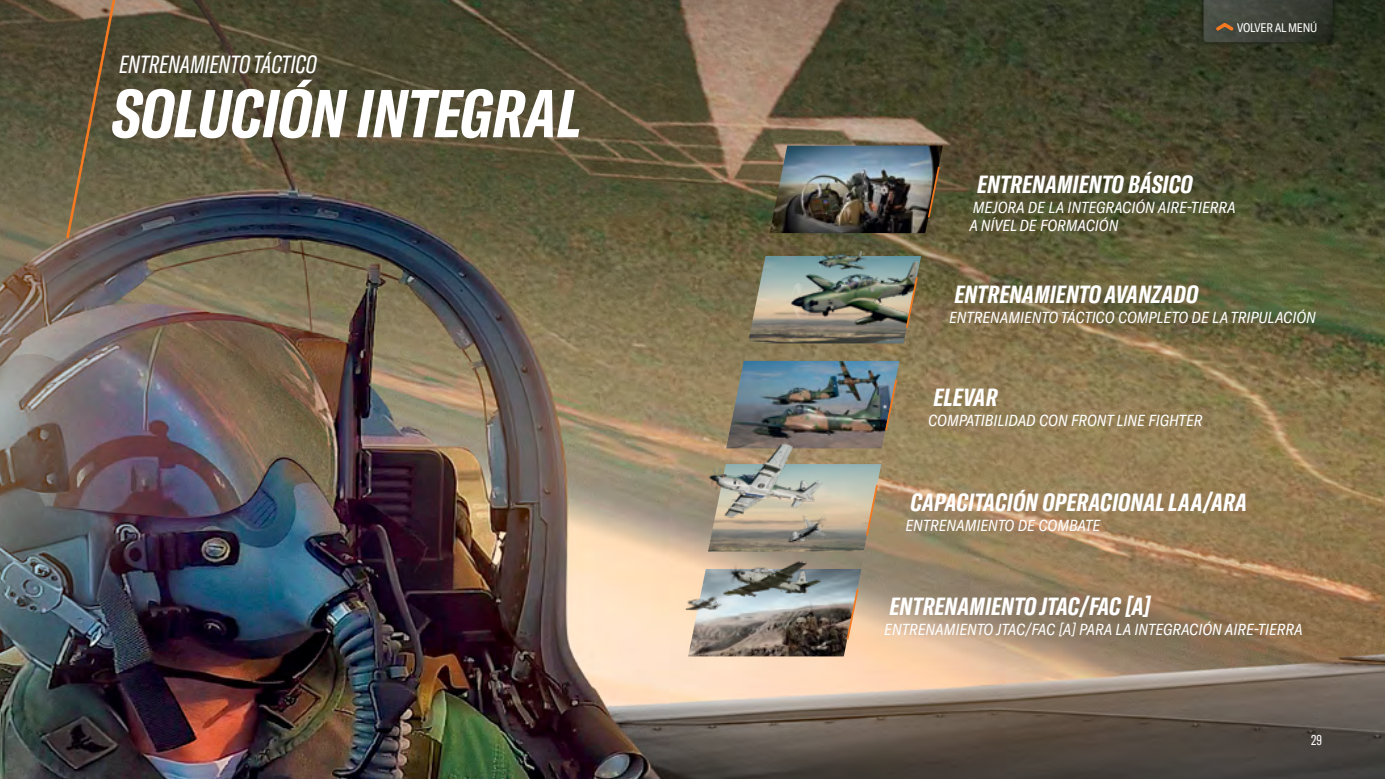
<style>
.page{position:relative;width:1385px;height:779px;background:#fff}
.page>*{position:absolute;margin:0;border:0;box-sizing:border-box;transform-origin:0 0}
.t1{font:italic 700 extra-condensed 66.5px "GT America";color:#fff}
.t2{font:italic 700 extra-condensed 24.5px "GT America";letter-spacing:.01em;color:#fff}
.t3{font:italic extra-condensed 24.5px "GT America";color:#fff}
.t4{font:italic condensed 15.75px/17.7px "GT America";color:#fff}
.t5{font:extra-condensed 14px "GT America";color:#fff}
.t6{font:condensed 12.25px "GT America";letter-spacing:-.02em;color:#fff}
</style>
<div class="page">
<img style="left:0;top:441px;width:1384px;height:338px">
<img style="left:0;top:0;width:1384px;height:441px">
<svg style="left:0;top:0;width:125px;height:241px;background:#625840"></svg>
<svg style="left:768px;top:107px;width:224px;height:617px;background:#978466"></svg>
<img style="left:769px;top:146px;width:173px;height:87px">
<img style="left:747px;top:256px;width:173px;height:87px">
<img style="left:726px;top:361px;width:173px;height:87px">
<img style="left:708px;top:464px;width:173px;height:87px">
<img style="left:688px;top:569px;width:173px;height:87px">
<img style="left:722px;top:558px;width:98px;height:41px">
<img style="left:685px;top:596px;width:36px;height:14px">
<svg style="left:926px;top:165px;width:14px;height:54px"></svg>
<svg style="left:883px;top:378px;width:15px;height:54px"></svg>
<svg style="left:864px;top:483px;width:14px;height:54px"></svg>
<svg style="left:845px;top:587px;width:14px;height:54px"></svg>
<img style="left:699px;top:436px;width:125px;height:84px">
<img style="left:784px;top:514px;width:44px;height:31px">
<img style="left:791px;top:251px;width:131px;height:81px">
<svg style="left:904px;top:275px;width:14px;height:55px"></svg>
<svg style="left:1196px;top:0;width:143px;height:50px;background:#2d3220"></svg>
<svg style="left:1203px;top:0;width:129px;height:42px;background:#3f4137"></svg>
<h2 class="t3" style="left:119px;top:50px;width:199px">ENTRENAMIENTO TÁCTICO</h2>
<h1 class="t1" style="left:112px;top:74px;width:471px">SOLUCIÓN INTEGRAL</h1>
<p class="t6" style="left:1236px;top:20px;width:81px">VOLVER AL MENÚ</p>
<h2 class="t2" style="left:976px;top:169px;width:217px">ENTRENAMIENTO BÁSICO</h2>
<p class="t4" style="left:969px;top:199px;width:268px">MEJORA DE LA INTEGRACIÓN AIRE-TIERRA<br>A NÍVEL DE FORMACIÓN</p>
<h2 class="t2" style="left:954px;top:280px;width:245px">ENTRENAMIENTO AVANZADO</h2>
<p class="t4" style="left:948px;top:309px;width:368px">ENTRENAMIENTO TÁCTICO COMPLETO DE LA TRIPULACIÓN</p>
<h2 class="t2" style="left:933px;top:382px;width:65px">ELEVAR</h2>
<p class="t4" style="left:927px;top:411px;width:276px">COMPATIBILIDAD CON FRONT LINE FIGHTER</p>
<h2 class="t2" style="left:910px;top:487px;width:338px">CAPACITACIÓN OPERACIONAL LAA/ARA</h2>
<p class="t4" style="left:905px;top:517px;width:196px">ENTRENAMIENTO DE COMBATE</p>
<h2 class="t2" style="left:889px;top:591px;width:262px">ENTRENAMIENTO JTAC/FAC [A]</h2>
<p class="t4" style="left:884px;top:620px;width:420px">ENTRENAMIENTO JTAC/FAC [A] PARA LA INTEGRACIÓN AIRE-TIERRA</p>
<p class="t5" style="left:1310px;top:731px;width:12px">29</p>
</div>
